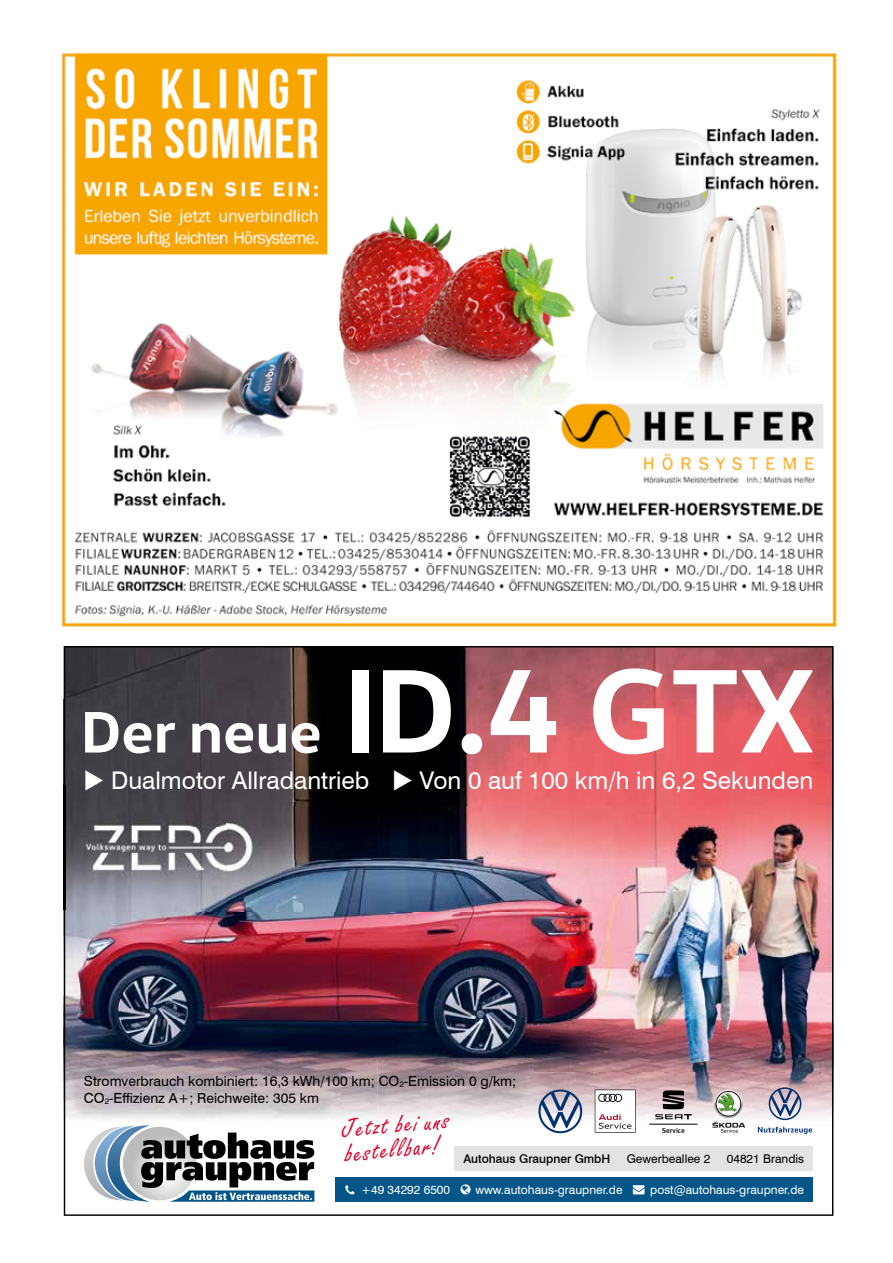
<style>
.page{position:relative;width:893px;height:1263px;background:#fff}
.page>*{position:absolute;margin:0;border:0;box-sizing:border-box;transform-origin:0 0}
.t1{font:700 121.05px "VW Head";color:#fff}
.t2{font:700 59.55px "VW Head";color:#fff}
.t3{font:27.3px/24px "Freestyle Script";color:#dd0028}
.t4{font:24.3px "Swiss 721 BT";color:#fff}
.t5{font:13.95px/16.8px "Swiss 721 BT";color:#000}
.t6{font:12px "Swiss 721 BT";color:#fff}
.t7{font:12px "Swiss 721 BT";color:#000}
.t8{font:500 12px "Swiss 721 BT";color:#000}
.t9{font:7.35px "Seat Meta Medium Roman";letter-spacing:-.01em;color:#000}
</style>
<div class="page">
<img style="left:61px;top:52px;width:776px;height:575px">
<img style="left:64px;top:646px;width:769px;height:570px">
<svg style="left:84px;top:1125px;width:230px;height:77px"></svg>
<div style="left:454px;top:1146px;width:359px;height:25px;background:#e3e3e3"></div>
<div style="left:335px;top:1177px;width:478px;height:25px;background:#055688"></div>
<svg style="left:633px;top:1185px;width:12px;height:9px"></svg>
<svg style="left:460px;top:1184px;width:11px;height:10px"></svg>
<svg style="left:345px;top:1185px;width:9px;height:9px"></svg>
<svg style="left:595px;top:1089px;width:41px;height:44px"></svg>
<svg style="left:655px;top:1090px;width:37px;height:29px"></svg>
<hr style="left:649px;top:1124px;width:48px;height:1px;background:#000">
<svg style="left:538px;top:1089px;width:44px;height:44px"></svg>
<svg style="left:758px;top:1127px;width:54px;height:7px"></svg>
<svg style="left:769px;top:1087px;width:32px;height:33px"></svg>
<svg style="left:712px;top:1089px;width:33px;height:44px"></svg>
<img style="left:64px;top:786px;width:216px;height:124px">
<img style="left:67px;top:1058px;width:465px;height:64px">
<img style="left:340px;top:1109px;width:110px;height:13px">
<h1 class="t1" style="left:342px;top:632px;width:474px">ID.4 GTX</h1>
<h3 class="t4" style="left:392px;top:766px;width:423px">◆ Von 0 auf 100 km/h in 6,2 Sekunden</h3>
<h2 class="t2" style="left:80px;top:693px;width:243px">Der neue</h2>
<h3 class="t4" style="left:84px;top:766px;width:287px">◆ Dualmotor Allradantrieb</h3>
<p class="t5" style="left:84px;top:1072px;width:434px">Stromverbrauch kombiniert: 16,3 kWh/100 km; CO<sub>2</sub>-Emission 0 g/km;<br>CO<sub>2</sub>-Effizienz A+; Reichweite: 305 km</p>
<h3 class="t3" style="left:340px;top:1118px;width:109px;rotate:-6deg">Jetzt bei uns bestellbar!</h3>
<p class="t9" style="left:662px;top:1126px;width:24px">Service</p>
<p class="t8" style="left:463px;top:1151px;width:148px">Autohaus Graupner GmbH</p>
<p class="t7" style="left:627px;top:1151px;width:85px">Gewerbeallee 2</p>
<p class="t7" style="left:727px;top:1151px;width:79px">04821 Brandis</p>
<p class="t6" style="left:361px;top:1183px;width:91px">+49 34292 6500</p>
<p class="t6" style="left:475px;top:1182px;width:149px">www.autohaus-graupner.de</p>
<p class="t6" style="left:650px;top:1182px;width:155px">post@autohaus-graupner.de</p>
</div>
